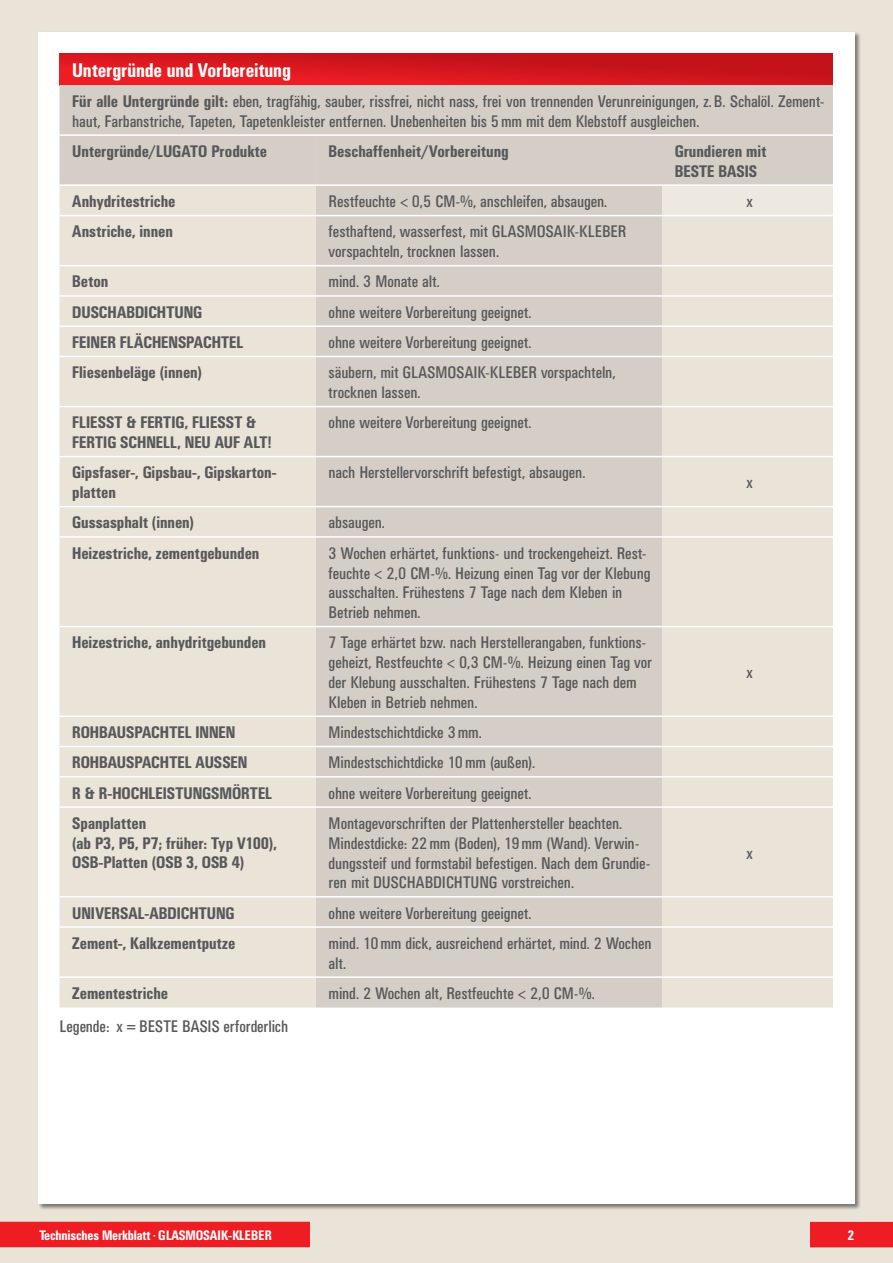
<style>
.page{position:relative;width:893px;height:1263px;background:#e9e3d8}
.page>*{position:absolute;margin:0;border:0;box-sizing:border-box;transform-origin:0 0}
.t1{font:500 condensed 19.5px "UN11";color:#fff}
.t2{font:condensed 16.5px/19.8px "UN11";color:#57585a}
.t3{font:500 condensed 16.5px/19.8px "UN11";letter-spacing:.01em;color:#57585a}
.t4{font:500 condensed 13.5px "UN11";color:#fff}
.s1{font-weight:500}
.s2{font-family:"Univers"}
</style>
<div class="page">
<div style="left:38px;top:32px;width:817px;height:1171px;background:#fff"></div>
<div style="left:810px;top:1222px;width:83px;height:25px;background:#ee1d23"></div>
<div style="left:0;top:1222px;width:310px;height:25px;background:#ee1d23"></div>
<svg style="left:60px;top:53px;width:773px;height:32px;background:#d5161e"></svg>
<div style="left:60px;top:85px;width:773px;height:99px;background:#d5cec7"></div>
<div style="left:316px;top:136px;width:346px;height:871px;background:#d5cec7"></div>
<div style="left:60px;top:186px;width:256px;height:821px;background:#e9e3d8"></div>
<div style="left:662px;top:185px;width:171px;height:31px;background:#ede9e0"></div>
<div style="left:662px;top:216px;width:171px;height:791px;background:#e9e3d8"></div>
<hr style="left:60px;top:215px;width:256px;height:1px;background:#fff">
<hr style="left:316px;top:215px;width:346px;height:1px;background:#fff">
<hr style="left:662px;top:215px;width:171px;height:1px;background:#fff">
<hr style="left:60px;top:265px;width:256px;height:1px;background:#fff">
<hr style="left:316px;top:265px;width:346px;height:1px;background:#fff">
<hr style="left:662px;top:265px;width:171px;height:1px;background:#fff">
<hr style="left:60px;top:295px;width:256px;height:2px;background:#fff">
<hr style="left:316px;top:295px;width:346px;height:2px;background:#fff">
<hr style="left:662px;top:295px;width:171px;height:2px;background:#fff">
<hr style="left:60px;top:325px;width:256px;height:2px;background:#fff">
<hr style="left:316px;top:325px;width:346px;height:2px;background:#fff">
<hr style="left:662px;top:325px;width:171px;height:2px;background:#fff">
<hr style="left:60px;top:356px;width:256px;height:1px;background:#fff">
<hr style="left:316px;top:356px;width:346px;height:1px;background:#fff">
<hr style="left:662px;top:356px;width:171px;height:1px;background:#fff">
<hr style="left:316px;top:184px;width:346px;height:2px;background:#fff">
<hr style="left:662px;top:184px;width:171px;height:2px;background:#fff">
<hr style="left:60px;top:134px;width:256px;height:2px;background:#fff">
<hr style="left:316px;top:134px;width:346px;height:2px;background:#fff">
<hr style="left:662px;top:134px;width:171px;height:2px;background:#fff">
<hr style="left:60px;top:406px;width:256px;height:1px;background:#fff">
<hr style="left:316px;top:406px;width:346px;height:1px;background:#fff">
<hr style="left:662px;top:406px;width:171px;height:1px;background:#fff">
<hr style="left:60px;top:506px;width:256px;height:1px;background:#fff">
<hr style="left:316px;top:506px;width:346px;height:1px;background:#fff">
<hr style="left:662px;top:506px;width:171px;height:1px;background:#fff">
<hr style="left:60px;top:536px;width:256px;height:2px;background:#fff">
<hr style="left:316px;top:536px;width:346px;height:2px;background:#fff">
<hr style="left:662px;top:536px;width:171px;height:2px;background:#fff">
<hr style="left:60px;top:626px;width:256px;height:1px;background:#fff">
<hr style="left:316px;top:626px;width:346px;height:1px;background:#fff">
<hr style="left:662px;top:626px;width:171px;height:1px;background:#fff">
<hr style="left:60px;top:715px;width:256px;height:2px;background:#fff">
<hr style="left:316px;top:715px;width:346px;height:2px;background:#fff">
<hr style="left:662px;top:715px;width:171px;height:2px;background:#fff">
<hr style="left:60px;top:746px;width:256px;height:1px;background:#fff">
<hr style="left:316px;top:746px;width:346px;height:1px;background:#fff">
<hr style="left:662px;top:746px;width:171px;height:1px;background:#fff">
<hr style="left:60px;top:776px;width:256px;height:1px;background:#fff">
<hr style="left:316px;top:776px;width:346px;height:1px;background:#fff">
<hr style="left:662px;top:776px;width:171px;height:1px;background:#fff">
<hr style="left:60px;top:806px;width:256px;height:2px;background:#fff">
<hr style="left:316px;top:806px;width:346px;height:2px;background:#fff">
<hr style="left:662px;top:806px;width:171px;height:2px;background:#fff">
<hr style="left:60px;top:456px;width:256px;height:1px;background:#fff">
<hr style="left:316px;top:456px;width:346px;height:1px;background:#fff">
<hr style="left:662px;top:456px;width:171px;height:1px;background:#fff">
<hr style="left:60px;top:896px;width:256px;height:1px;background:#fff">
<hr style="left:316px;top:896px;width:346px;height:1px;background:#fff">
<hr style="left:662px;top:896px;width:171px;height:1px;background:#fff">
<hr style="left:60px;top:926px;width:256px;height:2px;background:#fff">
<hr style="left:316px;top:926px;width:346px;height:2px;background:#fff">
<hr style="left:662px;top:926px;width:171px;height:2px;background:#fff">
<hr style="left:60px;top:976px;width:256px;height:2px;background:#fff">
<hr style="left:316px;top:976px;width:346px;height:2px;background:#fff">
<hr style="left:662px;top:976px;width:171px;height:2px;background:#fff">
<p class="t1" style="left:72px;top:59px;width:220px">Untergründe und Vorbereitung</p>
<p class="t2" style="left:72px;top:91px;width:754px"><span class="s1">Für alle Untergründe gilt:</span> eben, tragfähig, sauber, rissfrei, nicht nass, frei von trennenden Verunreinigungen, z.B. Schalöl. Zement&shy;haut, Farbanstriche, Tapeten, Tapetenkleister entfernen. Unebenheiten bis 5mm mit dem Klebstoff ausgleichen.</p>
<p class="t3" style="left:72px;top:141px;width:196px">Untergründe/LUGATO Produkte</p>
<p class="t3" style="left:329px;top:141px;width:181px">Beschaffenheit/Vorbereitung</p>
<p class="t3" style="left:675px;top:141px;width:93px">Grundieren mit<br>BESTE BASIS</p>
<p class="t3" style="left:72px;top:191px;width:104px">Anhydritestriche</p>
<p class="t2" style="left:329px;top:191px;width:280px">Restfeuchte <span class="s2">&lt;</span> 0,5 CM-%, anschleifen, absaugen.</p>
<p class="t2" style="left:747px;top:191px;width:8px">x</p>
<p class="t3" style="left:72px;top:221px;width:102px">Anstriche, innen</p>
<p class="t2" style="left:329px;top:222px;width:299px">festhaftend, wasserfest, mit GLASMOSAIK-KLEBER vorspachteln, trocknen lassen.</p>
<p class="t3" style="left:72px;top:271px;width:37px">Beton</p>
<p class="t2" style="left:329px;top:272px;width:113px">mind. 3 Monate alt.</p>
<p class="t3" style="left:72px;top:302px;width:131px">DUSCHABDICHTUNG</p>
<p class="t2" style="left:329px;top:302px;width:204px">ohne weitere Vorbereitung geeignet.</p>
<p class="t3" style="left:72px;top:332px;width:172px">FEINER FLÄCHENSPACHTEL</p>
<p class="t2" style="left:329px;top:332px;width:204px">ohne weitere Vorbereitung geeignet.</p>
<p class="t3" style="left:72px;top:362px;width:131px">Fliesenbeläge (innen)</p>
<p class="t2" style="left:329px;top:363px;width:288px">säubern, mit GLASMOSAIK-KLEBER vorspachteln, trocknen lassen.</p>
<p class="t3" style="left:72px;top:412px;width:201px">FLIESST &amp; FERTIG, FLIESST &amp;<br>FERTIG SCHNELL, NEU AUF ALT!</p>
<p class="t2" style="left:329px;top:413px;width:204px">ohne weitere Vorbereitung geeignet.</p>
<p class="t3" style="left:72px;top:462px;width:206px">Gipsfaser-, Gipsbau-, Gipskarton&shy;platten</p>
<p class="t2" style="left:329px;top:463px;width:258px">nach Herstellervorschrift befestigt, absaugen.</p>
<p class="t2" style="left:747px;top:472px;width:8px">x</p>
<p class="t3" style="left:72px;top:512px;width:123px">Gussasphalt (innen)</p>
<p class="t2" style="left:329px;top:513px;width:58px">absaugen.</p>
<p class="t3" style="left:72px;top:543px;width:188px">Heizestriche, zementgebunden</p>
<p class="t2" style="left:329px;top:543px;width:323px">3 Wochen erhärtet, funktions- und trockengeheizt. Rest&shy;feuchte <span class="s2">&lt;</span> 2,0 CM-%. Heizung einen Tag vor der Klebung ausschalten. Frühestens 7 Tage nach dem Kleben in Betrieb nehmen.</p>
<p class="t3" style="left:72px;top:632px;width:195px">Heizestriche, anhydritgebunden</p>
<p class="t2" style="left:329px;top:633px;width:325px">7 Tage erhärtet bzw. nach Herstellerangaben, funktions&shy;geheizt, Restfeuchte <span class="s2">&lt;</span> 0,3 CM-%. Heizung einen Tag vor der Klebung ausschalten. Frühestens 7 Tage nach dem Kleben in Betrieb nehmen.</p>
<p class="t3" style="left:72px;top:722px;width:165px">ROHBAUSPACHTEL INNEN</p>
<p class="t2" style="left:329px;top:722px;width:155px">Mindestschichtdicke 3mm.</p>
<p class="t3" style="left:72px;top:752px;width:177px">ROHBAUSPACHTEL AUSSEN</p>
<p class="t2" style="left:329px;top:753px;width:208px">Mindestschichtdicke 10mm (außen).</p>
<p class="t3" style="left:72px;top:783px;width:201px">R &amp; R-HOCHLEISTUNGSMÖRTEL</p>
<p class="t2" style="left:329px;top:783px;width:204px">ohne weitere Vorbereitung geeignet.</p>
<p class="t3" style="left:72px;top:813px;width:206px">Spanplatten<br>(ab P3, P5, P7; früher: Typ V100),<br>OSB-Platten (OSB 3, OSB 4)</p>
<p class="t2" style="left:329px;top:813px;width:323px">Montagevorschriften der Plattenhersteller beachten.<br>Mindestdicke: 22mm (Boden), 19mm (Wand). Verwin&shy;dungssteif und formstabil befestigen. Nach dem Grundie&shy;ren mit DUSCHABDICHTUNG vorstreichen.</p>
<p class="t3" style="left:72px;top:903px;width:164px">UNIVERSAL-ABDICHTUNG</p>
<p class="t2" style="left:329px;top:903px;width:204px">ohne weitere Vorbereitung geeignet.</p>
<p class="t3" style="left:72px;top:933px;width:164px">Zement-, Kalkzementputze</p>
<p class="t2" style="left:329px;top:933px;width:324px">mind. 10mm dick, ausreichend erhärtet, mind. 2 Wochen alt.</p>
<p class="t3" style="left:72px;top:983px;width:97px">Zementestriche</p>
<p class="t2" style="left:329px;top:983px;width:268px">mind. 2 Wochen alt, Restfeuchte <span class="s2">&lt;</span> 2,0 CM-%.</p>
<p class="t2" style="left:60px;top:1016px;width:230px">Legende: x = BESTE BASIS erforderlich</p>
<p class="t2" style="left:747px;top:662px;width:8px">x</p>
<p class="t2" style="left:747px;top:843px;width:8px">x</p>
<p class="t4" style="left:39px;top:1227px;width:234px">Technisches Merkblatt <sup>•</sup> GLASMOSAIK-KLEBER</p>
<p class="t4" style="left:847px;top:1227px;width:8px">2</p>
</div>
